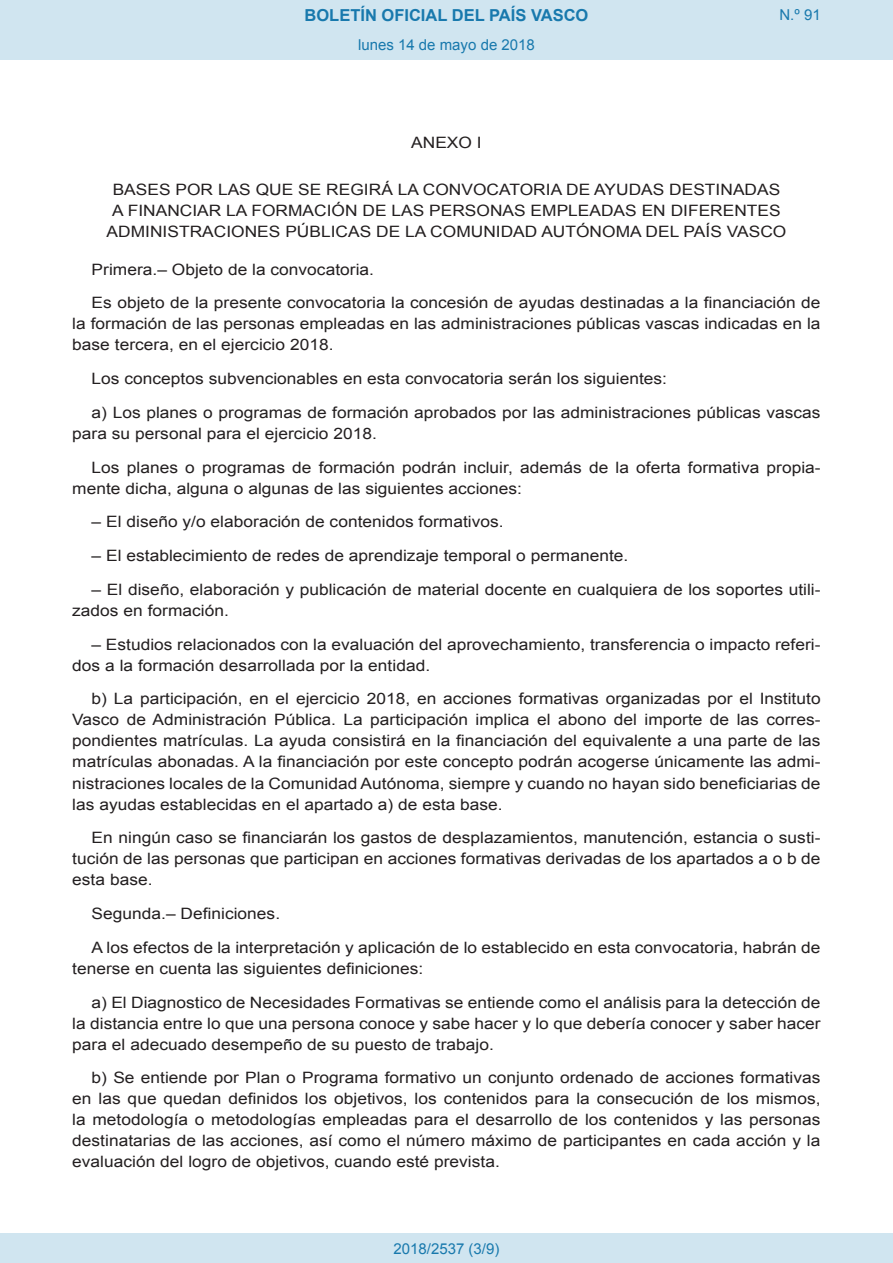
<style>
.page{position:relative;width:893px;height:1263px;background:#fff}
.page>*{position:absolute;margin:0;border:0;box-sizing:border-box;transform-origin:0 0}
.t1{font:700 16.5px "Arial";color:#1879ad}
.BOPVDetalle{font:15.6px/21px "Arial";color:#231f20;text-align:justify;scale:1.11 1}
.BOPVClave{font:15.6px/21px "Arial";color:#231f20;text-align:center;scale:1.11 1}
.Paginacion_Centro{font:15px "Arial";color:#1879ad}
</style>
<div class="page">
<div style="left:0;top:0;width:893px;height:60px;background:#d0e5f0"></div>
<div style="left:0;top:1233px;width:893px;height:30px;background:#d0e5f0"></div>
<p class="t1" style="left:305px;top:4px;width:285px">BOLETÍN OFICIAL DEL PAÍS VASCO</p>
<p class="Paginacion_Centro" style="left:358px;top:35px;width:178px">lunes 14 de mayo de 2018</p>
<p class="Paginacion_Centro" style="left:779px;top:5px;width:43px">N.º 91</p>
<p class="BOPVClave" style="left:411px;top:132px;width:65px">ANEXO I</p>
<p class="BOPVClave" style="left:107px;top:179px;width:614px">BASES POR LAS QUE SE REGIRÁ LA CONVOCATORIA DE AYUDAS DESTINADAS<br>A FINANCIAR LA FORMACIÓN DE LAS PERSONAS EMPLEADAS EN DIFERENTES<br>ADMINISTRACIONES PÚBLICAS DE LA COMUNIDAD AUTÓNOMA DEL PAÍS VASCO</p>
<p class="BOPVDetalle" style="left:92px;top:259px;width:256px">Primera.– Objeto de la convocatoria.</p>
<p class="BOPVDetalle" style="left:72px;top:293px;width:676px;text-indent:19px">Es objeto de la presente convocatoria la concesión de ayudas destinadas a la financiación de la formación de las personas empleadas en las administraciones públicas vascas indicadas en la base tercera, en el ejercicio 2018.</p>
<p class="BOPVDetalle" style="left:92px;top:368px;width:520px">Los conceptos subvencionables en esta convocatoria serán los siguientes:</p>
<p class="BOPVDetalle" style="left:72px;top:402px;width:676px;text-indent:19px">a) Los planes o programas de formación aprobados por las administraciones públicas vascas para su personal para el ejercicio 2018.</p>
<p class="BOPVDetalle" style="left:72px;top:457px;width:676px;text-indent:19px">Los planes o programas de formación podrán incluir, además de la oferta formativa propia&shy;mente dicha, alguna o algunas de las siguientes acciones:</p>
<p class="BOPVDetalle" style="left:92px;top:512px;width:373px">– El diseño y/o elaboración de contenidos formativos.</p>
<p class="BOPVDetalle" style="left:92px;top:545px;width:485px">– El establecimiento de redes de aprendizaje temporal o permanente.</p>
<p class="BOPVDetalle" style="left:72px;top:579px;width:676px;text-indent:19px">– El diseño, elaboración y publicación de material docente en cualquiera de los soportes utili&shy;zados en formación.</p>
<p class="BOPVDetalle" style="left:72px;top:634px;width:676px;text-indent:19px">– Estudios relacionados con la evaluación del aprovechamiento, transferencia o impacto referi&shy;dos a la formación desarrollada por la entidad.</p>
<p class="BOPVDetalle" style="left:72px;top:689px;width:676px;text-indent:19px">b) La participación, en el ejercicio 2018, en acciones formativas organizadas por el Instituto Vasco de Administración Pública. La participación implica el abono del importe de las corres&shy;pondientes matrículas. La ayuda consistirá en la financiación del equivalente a una parte de las matrículas abonadas. A la financiación por este concepto podrán acogerse únicamente las admi&shy;nistraciones locales de la Comunidad Autónoma, siempre y cuando no hayan sido beneficiarias de las ayudas establecidas en el apartado a) de esta base.</p>
<p class="BOPVDetalle" style="left:72px;top:827px;width:676px;text-indent:19px">En ningún caso se financiarán los gastos de desplazamientos, manutención, estancia o susti&shy;tución de las personas que participan en acciones formativas derivadas de los apartados a o b de esta base.</p>
<p class="BOPVDetalle" style="left:92px;top:903px;width:171px">Segunda.– Definiciones.</p>
<p class="BOPVDetalle" style="left:72px;top:937px;width:676px;text-indent:19px">A los efectos de la interpretación y aplicación de lo establecido en esta convocatoria, habrán de tenerse en cuenta las siguientes definiciones:</p>
<p class="BOPVDetalle" style="left:72px;top:992px;width:676px;text-indent:19px">a) El Diagnostico de Necesidades Formativas se entiende como el análisis para la detección de la distancia entre lo que una persona conoce y sabe hacer y lo que debería conocer y saber hacer para el adecuado desempeño de su puesto de trabajo.</p>
<p class="BOPVDetalle" style="left:72px;top:1067px;width:676px;text-indent:19px">b) Se entiende por Plan o Programa formativo un conjunto ordenado de acciones formativas en las que quedan definidos los objetivos, los contenidos para la consecución de los mismos, la metodología o metodologías empleadas para el desarrollo de los contenidos y las personas destinatarias de las acciones, así como el número máximo de participantes en cada acción y la evaluación del logro de objetivos, cuando esté prevista.</p>
<p class="Paginacion_Centro" style="left:393px;top:1238px;width:107px">2018/2537 (3/9)</p>
</div>
